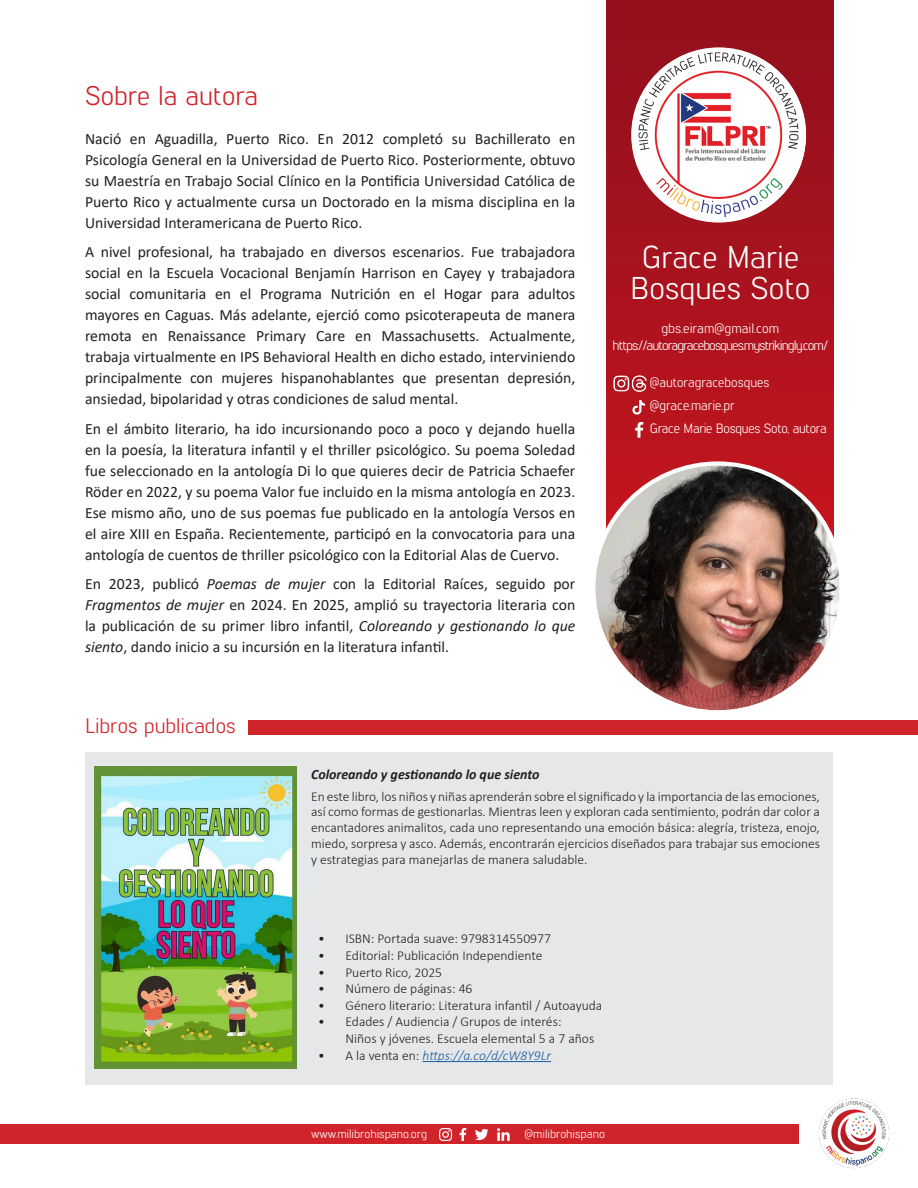
<style>
.page{position:relative;width:918px;height:1188px;background:#fff}
.page>*{position:absolute;margin:0;border:0;box-sizing:border-box;transform-origin:0 0}
.t1{font:31.5px/31.5px "Lintel";color:#fff;text-align:center}
.t2{font:27px "Lintel";color:#d1232a}
.t3{font:21px "Lintel";color:#d1232a}
.t4{font:15.75px/21px "Calibri";color:#231f20;text-align:justify}
.t5{font:italic 700 14.25px "Calibri";color:#231f20}
.t6{font:300 13.65px/16.6px "Calibri";color:#231f20}
.t7{font:italic 300 13.65px "Calibri";color:#175d9e}
.t8{font:300 13.5px/15.8px "Calibri";color:#231f20;text-align:justify}
.t9{font:13.5px "Lintel";color:#fff}
.t10{font:13.5px "Lintel";letter-spacing:-.07em;color:#fff}
.t11{font:13.5px "Lintel";letter-spacing:-.02em;color:#fff}
.t12{font:12px "Lintel";color:#fff}
.s1{font-style:italic}
.s2{font-style:normal;color:#231f20}
</style>
<div class="page">
<div style="left:0;top:1124px;width:798px;height:20px;background:#d1232a"></div>
<img style="left:819px;top:1098px;width:71px;height:71px">
<svg style="left:439px;top:1128px;width:13px;height:13px"></svg>
<svg style="left:475px;top:1129px;width:14px;height:11px"></svg>
<svg style="left:459px;top:1128px;width:7px;height:13px"></svg>
<svg style="left:497px;top:1128px;width:13px;height:13px"></svg>
<div style="left:248px;top:721px;width:670px;height:14px;background:#d1232a"></div>
<div style="left:85px;top:752px;width:748px;height:332px;background:#e6e7e9"></div>
<hr style="left:423px;top:1061px;width:128px;height:1px;background:#175d9e">
<img style="left:94px;top:767px;width:203px;height:301px">
<svg style="left:607px;top:0;width:227px;height:464px;background:#a8121d"></svg>
<img style="left:631px;top:47px;width:175px;height:176px;border-radius:88px">
<img style="left:596px;top:464px;width:243px;height:245px">
<svg style="left:635px;top:422px;width:8px;height:16px"></svg>
<svg style="left:613px;top:376px;width:16px;height:15px"></svg>
<img style="left:631px;top:374px;width:16px;height:18px">
<img style="left:632px;top:398px;width:15px;height:17px">
<p class="t2" style="left:85px;top:77px;width:175px">Sobre la autora</p>
<p class="t4" style="left:85px;top:128px;width:492px">Nació en Aguadilla, Puerto Rico. En 2012 completó su Bachillerato en Psicología General en la Universidad de Puerto Rico. Posteriormente, obtuvo su Maestría en Trabajo Social Clínico en la Pontificia Universidad Católica de Puerto Rico y actualmente cursa un Doctorado en la misma disciplina en la Universidad Interamericana de Puerto Rico.</p>
<p class="t4" style="left:85px;top:241px;width:492px">A nivel profesional, ha trabajado en diversos escenarios. Fue trabajadora social en la Escuela Vocacional Benjamín Harrison en Cayey y trabajadora social comunitaria en el Programa Nutrición en el Hogar para adultos mayores en Caguas. Más adelante, ejerció como psicoterapeuta de manera remota en Renaissance Primary Care en Massachusetts. Actualmente, trabaja virtualmente en IPS Behavioral Health en dicho estado, interviniendo principalmente con mujeres hispanohablantes que presentan depresión, ansiedad, bipolaridad y otras condiciones de salud mental.</p>
<p class="t4" style="left:85px;top:418px;width:492px">En el ámbito literario, ha ido incursionando poco a poco y dejando huella en la poesía, la literatura infantil y el thriller psicológico. Su poema Soledad fue seleccionado en la antología Di lo que quieres decir de Patricia Schaefer Röder en 2022, y su poema Valor fue incluido en la misma antología en 2023.<br>Ese mismo año, uno de sus poemas fue publicado en la antología Versos en el aire XIII en España. Recientemente, participó en la convocatoria para una antología de cuentos de thriller psicológico con la Editorial Alas de Cuervo.</p>
<p class="t4" style="left:85px;top:573px;width:492px">En 2023, publicó <span class="s1">Poemas de mujer</span> con la Editorial Raíces, seguido por <span class="s1">Fragmentos de mujer</span> en 2024. En 2025, amplió su trayectoria literaria con la publicación de su primer libro infantil, <span class="s1">Coloreando y gestionando lo que siento</span>, dando inicio a su incursión en la literatura infantil.</p>
<p class="t3" style="left:85px;top:711px;width:152px">Libros publicados</p>
<p class="t1" style="left:630px;top:239px;width:182px">Grace Marie<br>Bosques Soto</p>
<p class="t9" style="left:661px;top:319px;width:119px">gbs.eiram@gmail.com</p>
<p class="t10" style="left:613px;top:336px;width:217px">https://autoragracebosques.mystrikingly.com/</p>
<p class="t9" style="left:650px;top:373px;width:121px">@autoragracebosques</p>
<p class="t9" style="left:650px;top:396px;width:87px">@grace.marie.pr</p>
<p class="t11" style="left:650px;top:419px;width:179px">Grace Marie Bosques Soto, autora</p>
<p class="t5" style="left:311px;top:764px;width:230px">Coloreando y gestionando lo que siento</p>
<p class="t8" style="left:311px;top:788px;width:510px">En este libro, los niños y niñas aprenderán sobre el significado y la importancia de las emociones, así como formas de gestionarlas. Mientras leen y exploran cada sentimiento, podrán dar color a encantadores animalitos, cada uno representando una emoción básica: alegría, tristeza, enojo, miedo, sorpresa y asco. Además, encontrarán ejercicios diseñados para trabajar sus emociones y estrategias para manejarlas de manera saludable.</p>
<p class="t6" style="left:318px;top:930px;width:234px">• ISBN: Portada suave: 9798314550977</p>
<p class="t6" style="left:318px;top:947px;width:226px">• Editorial: Publicación Independiente</p>
<p class="t6" style="left:318px;top:964px;width:125px">• Puerto Rico, 2025</p>
<p class="t6" style="left:318px;top:980px;width:156px">• Número de páginas: 46</p>
<p class="t6" style="left:318px;top:997px;width:286px">• Género literario: Literatura infantil / Autoayuda</p>
<p class="t6" style="left:345px;top:1014px;width:250px;text-indent:-27px">• Edades / Audiencia / Grupos de interés:<br>Niños y jóvenes. Escuela elemental 5 a 7 años</p>
<p class="t7" style="left:318px;top:1047px;width:234px"><span class="s2">• A la venta en:</span> https://a.co/d/cW8Y9Lr</p>
<p class="t12" style="left:311px;top:1126px;width:118px">www.milibrohispano.org</p>
<p class="t12" style="left:524px;top:1126px;width:82px">@milibrohispano</p>
</div>
